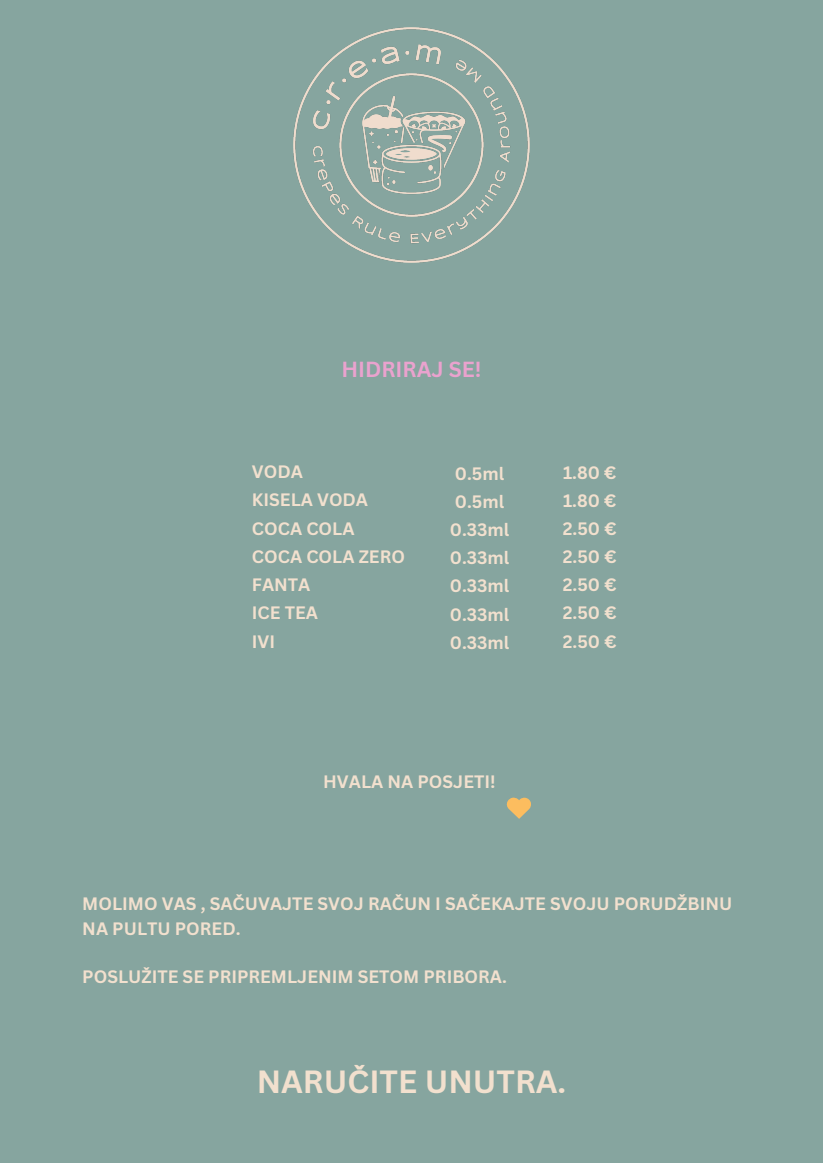
<style>
.page{position:relative;width:823px;height:1163px;background:#fff}
.page>*{position:absolute;margin:0;border:0;box-sizing:border-box;transform-origin:0 0}
.t1{font:700 31.25px "Canva Sans";color:#f2e0ce}
.t2{font:700 21.25px "Canva Sans";color:#eaa2ce}
.t3{font:700 17.5px/24.4px "Canva Sans";color:#f2e0ce}
</style>
<div class="page">
<div style="left:0;top:0;width:822px;height:1163px;background:#86a59f"></div>
<img style="left:293px;top:27px;width:237px;height:236px">
<svg style="left:506px;top:797px;width:25px;height:22px"></svg>
<h2 class="t2" style="left:341px;top:355px;width:141px">HIDRIRAJ SE!</h2>
<h3 class="t3" style="left:252px;top:459px;width:52px">VODA</h3>
<p class="t3" style="left:562px;top:460px;width:55px">1.80 €</p>
<p class="t3" style="left:454px;top:460px;width:51px">0.5ml</p>
<p class="t3" style="left:454px;top:489px;width:51px">0.5ml</p>
<p class="t3" style="left:449px;top:517px;width:61px">0.33ml</p>
<p class="t3" style="left:449px;top:545px;width:61px">0.33ml</p>
<h3 class="t3" style="left:449px;top:573px;width:61px">0.33ml</h3>
<h3 class="t3" style="left:449px;top:601px;width:61px">0.33ml</h3>
<h3 class="t3" style="left:449px;top:629px;width:61px">0.33ml</h3>
<h3 class="t3" style="left:252px;top:487px;width:118px">KISELA VODA</h3>
<p class="t3" style="left:252px;top:515px;width:104px">COCA COLA</p>
<h3 class="t3" style="left:252px;top:544px;width:154px">COCA COLA ZERO</h3>
<p class="t3" style="left:252px;top:572px;width:60px">FANTA</p>
<h3 class="t3" style="left:252px;top:600px;width:68px">ICE TEA</h3>
<p class="t3" style="left:252px;top:628px;width:25px">IVI</p>
<h3 class="t3" style="left:562px;top:488px;width:55px">1.80 €</h3>
<p class="t3" style="left:562px;top:516px;width:55px">2.50 €</p>
<h3 class="t3" style="left:562px;top:544px;width:55px">2.50 €</h3>
<p class="t3" style="left:562px;top:572px;width:55px">2.50 €</p>
<h3 class="t3" style="left:562px;top:600px;width:55px">2.50 €</h3>
<p class="t3" style="left:562px;top:628px;width:55px">2.50 €</p>
<p class="t3" style="left:323px;top:769px;width:174px">HVALA NA POSJETI!</p>
<p class="t3" style="left:82px;top:891px;width:651px">MOLIMO VAS , SAČUVAJTE SVOJ RAČUN I SAČEKAJTE SVOJU PORUDŽBINU<br>NA PULTU PORED.</p>
<p class="t3" style="left:82px;top:964px;width:426px">POSLUŽITE SE PRIPREMLJENIM SETOM PRIBORA.</p>
<h1 class="t1" style="left:256px;top:1059px;width:311px">NARUČITE UNUTRA.</h1>
</div>
